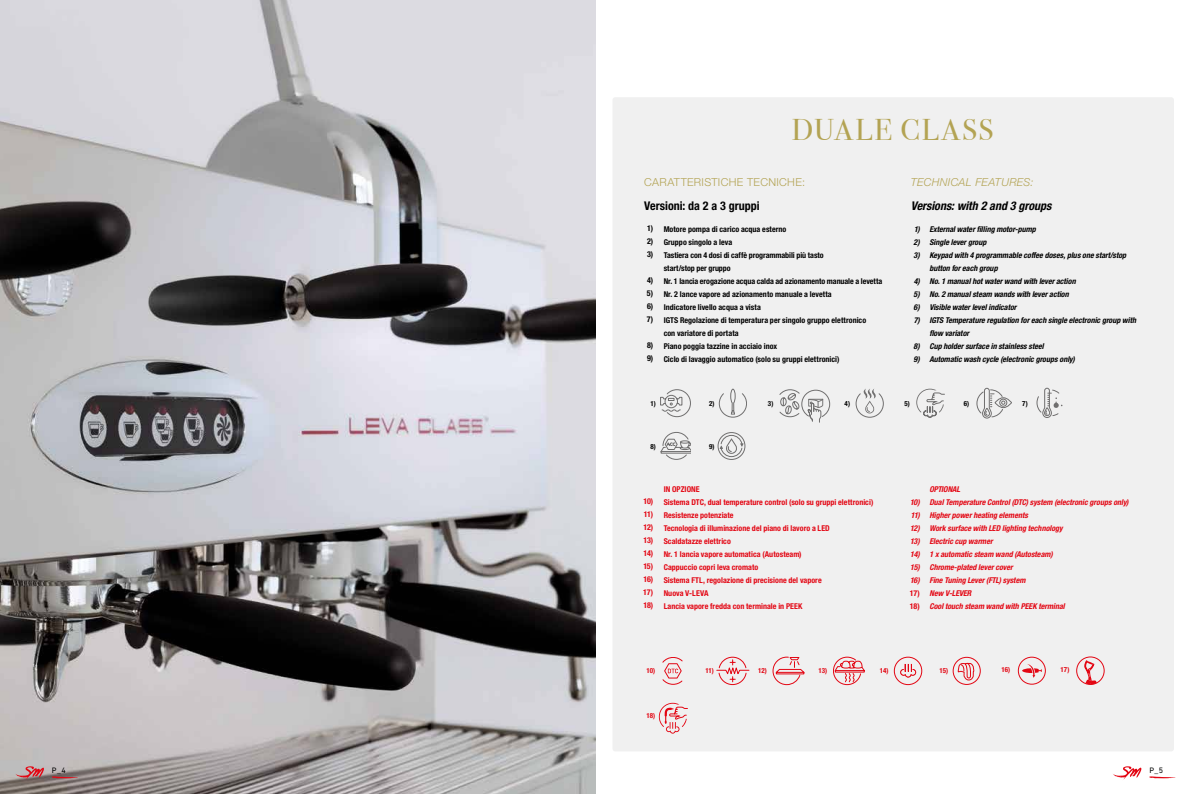
<style>
.page{position:relative;width:1191px;height:794px;background:#fff}
.page>*{position:absolute;margin:0;border:0;box-sizing:border-box;transform-origin:0 0}
.t1{font:30px "Bodoni Svty Two ITCTT";letter-spacing:.06em;color:#b3a353}
.t2{font:italic 700 condensed 12px "Helvetica Neue LT Pro";color:#000}
.t3{font:700 condensed 12px "Helvetica Neue LT Pro";color:#000}
.t4{font:300 11px "Helvetica Neue LT Pro";letter-spacing:.03em;color:#b3a353}
.t5{font:italic 300 11px "Helvetica Neue LT Pro";letter-spacing:.025em;color:#b3a353}
.t6{font:700 condensed 8px/13px "Helvetica Neue LT Pro";letter-spacing:.005em;color:#000;text-align:justify}
.t7{font:italic 700 condensed 8px/13px "Helvetica Neue LT Pro";color:#000;text-align:justify}
.t8{font:700 condensed 8px/13px "Helvetica Neue LT Pro";letter-spacing:.005em;color:#e30613}
.t9{font:italic 700 condensed 8px/13px "Helvetica Neue LT Pro";color:#e30613;text-align:justify}
.t10{font:8px "DIN Next LT Pro";color:#000}
.t11{font:700 condensed 7px "Helvetica Neue LT Pro";letter-spacing:-.025em;color:#e30613}
.t12{font:700 condensed 7px "Helvetica Neue LT Pro";color:#000}
</style>
<div class="page">
<div style="left:612px;top:97px;width:562px;height:654px;background:#f0f0f0;border-radius:3px"></div>
<img style="left:0;top:0;width:595px;height:794px">
<svg style="left:660px;top:389px;width:31px;height:28px"></svg>
<svg style="left:976px;top:388px;width:36px;height:30px"></svg>
<svg style="left:855px;top:389px;width:28px;height:29px"></svg>
<svg style="left:719px;top:389px;width:28px;height:28px"></svg>
<div style="left:1018px;top:656px;width:27px;height:28px;border:1px solid #e30613;border-radius:50%"></div>
<svg style="left:1022px;top:664px;width:19px;height:14px"></svg>
<svg style="left:660px;top:432px;width:30px;height:28px"></svg>
<svg style="left:779px;top:389px;width:51px;height:34px"></svg>
<svg style="left:916px;top:389px;width:29px;height:28px"></svg>
<svg style="left:1036px;top:388px;width:26px;height:30px"></svg>
<svg style="left:662px;top:657px;width:20px;height:28px"></svg>
<svg style="left:716px;top:657px;width:33px;height:28px"></svg>
<svg style="left:900px;top:664px;width:16px;height:13px"></svg>
<div style="left:894px;top:656px;width:28px;height:29px;border:1px solid #e30613;border-radius:50%"></div>
<svg style="left:772px;top:656px;width:32px;height:29px"></svg>
<svg style="left:957px;top:663px;width:17px;height:22px"></svg>
<div style="left:952px;top:657px;width:28px;height:28px;border:1px solid #e30613;border-radius:50%"></div>
<svg style="left:833px;top:656px;width:31px;height:29px"></svg>
<div style="left:717px;top:432px;width:28px;height:28px;border:1px solid #706f6f;border-radius:50%"></div>
<svg style="left:719px;top:434px;width:24px;height:23px"></svg>
<svg style="left:1084px;top:658px;width:12px;height:25px"></svg>
<div style="left:1076px;top:656px;width:28px;height:29px;border:1px solid #e30613;border-radius:50%"></div>
<svg style="left:659px;top:703px;width:29px;height:30px"></svg>
<svg style="left:15px;top:766px;width:29px;height:14px"></svg>
<svg style="left:51px;top:776px;width:27px;height:2px"></svg>
<svg style="left:1113px;top:766px;width:28px;height:14px"></svg>
<svg style="left:1149px;top:776px;width:26px;height:2px"></svg>
<h1 class="t1" style="left:792px;top:105px;width:203px">DUALE CLASS</h1>
<h3 class="t4" style="left:644px;top:175px;width:162px">CARATTERISTICHE TECNICHE:</h3>
<h2 class="t3" style="left:644px;top:198px;width:117px">Versioni: da 2 a 3 gruppi</h2>
<p class="t6" style="left:647px;top:221px;width:8px">1)<br>2)<br>3)</p>
<p class="t6" style="left:647px;top:273px;width:8px">4)<br>5)<br>6)<br>7)</p>
<p class="t6" style="left:647px;top:338px;width:8px">8)<br>9)</p>
<p class="t6" style="left:663px;top:222px;width:220px;text-align:left">Motore pompa di carico acqua esterno<br>Gruppo singolo a leva<br>Tastiera con 4 dosi di caffè programmabili più tasto<br>start/stop per gruppo<br>Nr. 1 lancia erogazione acqua calda ad azionamento manuale a levetta Nr. 2 lance vapore ad azionamento manuale a levetta<br>Indicatore livello acqua a vista<br>IGTS Regolazione di temperatura per singolo gruppo elettronico<br>con variatore di portata<br>Piano poggia tazzine in acciaio inox<br>Ciclo di lavaggio automatico (solo su gruppi elettronici)</p>
<h3 class="t5" style="left:910px;top:175px;width:124px">TECHNICAL FEATURES:</h3>
<h2 class="t2" style="left:910px;top:198px;width:142px">Versions: with 2 and 3 groups</h2>
<p class="t7" style="left:913px;top:222px;width:8px">1)<br>2)<br>3)</p>
<p class="t7" style="left:913px;top:274px;width:8px">4)<br>5)<br>6)<br>7)</p>
<p class="t7" style="left:913px;top:339px;width:8px">8)<br>9)</p>
<p class="t7" style="left:929px;top:222px;width:208px;text-align:left">External water filling motor-pump<br>Single lever group<br>Keypad with 4 programmable coffee doses, plus one start/stop button for each group<br>No. 1 manual hot water wand with lever action<br>No. 2 manual steam wands with lever action<br>Visible water level indicator<br>IGTS Temperature regulation for each single electronic group with flow variator<br>Cup holder surface in stainless steel<br>Automatic wash cycle (electronic groups only)</p>
<p class="t12" style="left:650px;top:399px;width:7px">1)</p>
<p class="t12" style="left:709px;top:399px;width:7px">2)</p>
<p class="t12" style="left:963px;top:399px;width:7px">6)</p>
<p class="t12" style="left:709px;top:442px;width:7px">9)</p>
<p class="t12" style="left:768px;top:399px;width:7px">3)</p>
<p class="t12" style="left:844px;top:399px;width:7px">4)</p>
<p class="t12" style="left:904px;top:399px;width:7px">5)</p>
<p class="t12" style="left:1022px;top:399px;width:7px">7)</p>
<p class="t12" style="left:650px;top:442px;width:7px">8)</p>
<p class="t8" style="left:643px;top:494px;width:12px;text-align:justify">10)<br>11)<br>12)<br>13)<br>14)<br>15)<br>16)<br>17)<br>18)</p>
<p class="t8" style="left:663px;top:482px;width:211px">IN OPZIONE<br>Sistema DTC, dual temperature control (solo su gruppi elettronici)<br>Resistenze potenziate<br>Tecnologia di illuminazione del piano di lavoro a LED<br>Scaldatazze elettrico<br>Nr. 1 lancia vapore automatica (Autosteam)<br>Cappuccio copri leva cromato<br>Sistema FTL, regolazione di precisione del vapore<br>Nuova V-LEVA<br>Lancia vapore fredda con terminale in PEEK</p>
<p class="t9" style="left:910px;top:495px;width:11px">10)<br>11)<br>12)<br>13)<br>14)<br>15)<br>16)</p>
<p class="t8" style="left:909px;top:586px;width:12px">17)<br>18)</p>
<p class="t9" style="left:929px;top:482px;width:201px;text-align:left">OPTIONAL<br>Dual Temperature Control (DTC) system (electronic groups only)<br>Higher power heating elements<br>Work surface with LED lighting technology<br>Electric cup warmer<br>1 x automatic steam wand (Autosteam)<br>Chrome-plated lever cover<br>Fine Tuning Lever (FTL) system<br>New V-LEVER<br>Cool touch steam wand with PEEK terminal</p>
<p class="t11" style="left:646px;top:666px;width:10px">10)</p>
<p class="t11" style="left:705px;top:666px;width:10px">11)</p>
<p class="t11" style="left:758px;top:666px;width:10px">12)</p>
<p class="t11" style="left:818px;top:666px;width:10px">13)</p>
<p class="t11" style="left:880px;top:666px;width:10px">14)</p>
<p class="t11" style="left:939px;top:666px;width:10px">15)</p>
<p class="t11" style="left:646px;top:711px;width:10px">18)</p>
<p class="t11" style="left:1001px;top:665px;width:10px">16)</p>
<p class="t11" style="left:1060px;top:665px;width:10px">17)</p>
<p class="t10" style="left:52px;top:765px;width:15px">P_4</p>
<p class="t10" style="left:1149px;top:765px;width:15px">P_5</p>
</div>
